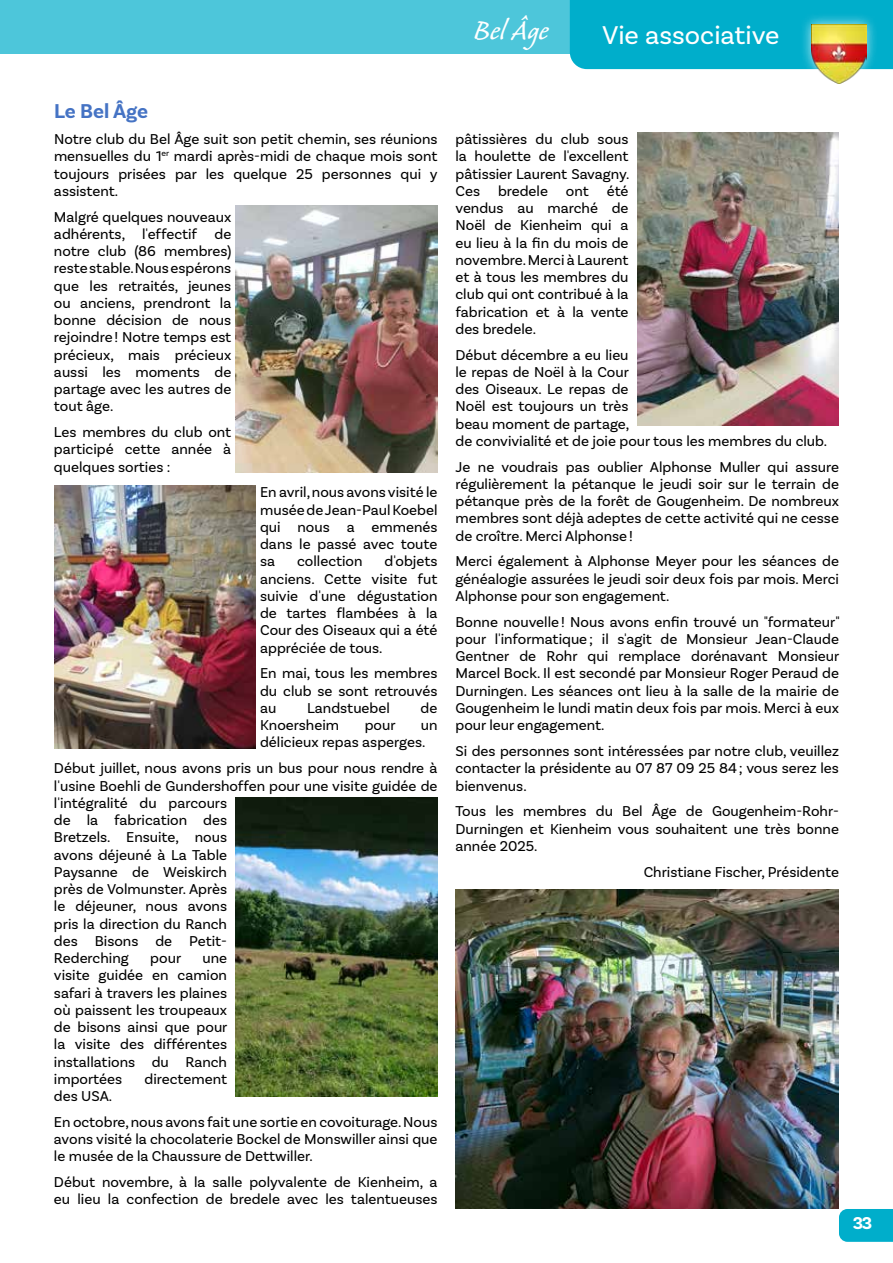
<style>
.page{position:relative;width:893px;height:1263px;background:#fff}
.page>*{position:absolute;margin:0;border:0;box-sizing:border-box;transform-origin:0 0}
.t1{font:34.5px "Caliban Std";color:#fff}
.t2{font:27px "Basic Sans";color:#fff}
.t3{font:700 21px "Basic Sans";color:#4573c4}
.t4{font:700 18px "Basic Sans";color:#fff}
.t5{font:15px/17.2px "Basic Sans";color:#000;text-align:justify}
</style>
<div class="page">
<div style="left:0;top:0;width:600px;height:54px;background:#4dc6da"></div>
<div style="left:570px;top:0;width:323px;height:69px;background:#00aecb"></div>
<div style="left:800px;top:13px;width:77px;height:82px;background:#fff;opacity:.75"></div>
<img style="left:812px;top:24px;width:54px;height:60px">
<div style="left:839px;top:1209px;width:54px;height:33px;background:#00aecb"></div>
<img style="left:236px;top:206px;width:201px;height:266px">
<img style="left:54px;top:486px;width:202px;height:262px">
<img style="left:236px;top:797px;width:201px;height:299px">
<img style="left:637px;top:133px;width:202px;height:293px">
<img style="left:455px;top:889px;width:384px;height:320px">
<h1 class="t1" style="left:474px;top:13px;width:76px">Bel Âge</h1>
<h2 class="t2" style="left:602px;top:19px;width:179px">Vie associative</h2>
<h3 class="t3" style="left:54px;top:98px;width:96px">Le Bel Âge</h3>
<p class="t5" style="left:54px;top:130px;width:385px">Notre club du Bel Âge suit son petit chemin, ses réunions mensuelles du 1<sup>er</sup> mardi après-midi de chaque mois sont toujours prisées par les quelque 25 personnes qui y assistent.</p>
<p class="t5" style="left:54px;top:208px;width:179px">Malgré quelques nouveaux adhérents, l'effectif de notre club (86 membres) reste stable. Nous espérons que les retraités, jeunes ou anciens, prendront la bonne décision de nous rejoindre! Notre temps est précieux, mais précieux aussi les moments de partage avec les autres de tout âge.</p>
<p class="t5" style="left:54px;top:423px;width:179px">Les membres du club ont participé cette année à quelques sorties :</p>
<p class="t5" style="left:260px;top:484px;width:179px">En avril, nous avons visité le musée de Jean-Paul Koebel qui nous a emmenés dans le passé avec toute sa</p>
<p class="t5" style="left:260px;top:553px;width:179px;text-indent:124px">d'objets anciens. Cette visite fut suivie d'une dégustation de tartes flambées à la Cour des Oiseaux qui a été appréciée de tous.</p>
<p class="t5" style="left:260px;top:665px;width:179px">En mai, tous les membres du club se sont retrouvés au</p>
<p class="t5" style="left:297px;top:553px;width:67px">collection</p>
<p class="t5" style="left:307px;top:699px;width:84px">Landstuebel</p>
<p class="t5" style="left:421px;top:699px;width:18px">de</p>
<p class="t5" style="left:260px;top:716px;width:81px">Knoersheim</p>
<p class="t5" style="left:365px;top:716px;width:32px">pour</p>
<p class="t5" style="left:260px;top:716px;width:179px;text-indent:161px">un délicieux repas asperges.</p>
<p class="t5" style="left:54px;top:759px;width:385px;text-align:left">Début juillet, nous avons pris un bus pour nous rendre à l'usine Boehli de Gundershoffen pour une visite guidée de l'intégralité du parcours<br>de la fabrication des<br>Bretzels. Ensuite, nous<br>avons déjeuné à La Table<br>Paysanne de Weiskirch<br>près de Volmunster. Après<br>le déjeuner, nous avons<br>pris la direction du Ranch<br>des Bisons de Petit-<br>Rederching</p>
<p class="t5" style="left:54px;top:949px;width:175px;text-indent:148px">une visite guidée en camion safari à travers les plaines où paissent les troupeaux de bisons ainsi que pour la visite des différentes installations du Ranch importées</p>
<p class="t5" style="left:150px;top:949px;width:32px">pour</p>
<p class="t5" style="left:145px;top:1070px;width:84px">directement</p>
<p class="t5" style="left:54px;top:1083px;width:385px;line-height:25.8px">des USA.<br>En octobre, nous avons fait une sortie en covoiturage. Nous</p>
<p class="t5" style="left:54px;top:1130px;width:385px">avons visité la chocolaterie Bockel de Monswiller ainsi que le musée de la Chaussure de Dettwiller.</p>
<p class="t5" style="left:54px;top:1173px;width:385px">Début novembre, à la salle polyvalente de Kienheim, a eu lieu la confection de bredele avec les talentueuses</p>
<p class="t5" style="left:455px;top:130px;width:175px">pâtissières du club sous la houlette de l'excellent pâtissier Laurent Savagny.<br>Ces bredele ont été vendus au marché de Noël de Kienheim qui a eu lieu à la fin du mois de novembre. Merci à Laurent et à tous les membres du club qui ont contribué à la fabrication et à la vente des bredele.</p>
<p class="t5" style="left:455px;top:346px;width:373px;text-align:left">Début décembre a eu lieu<br>le repas de Noël à la Cour<br>des Oiseaux. Le repas de<br>Noël est toujours un très<br>beau moment de partage,<br>de convivialité et de joie pour tous les membres du club.</p>
<p class="t5" style="left:455px;top:458px;width:385px">Je ne voudrais pas oublier Alphonse Muller qui assure régulièrement la pétanque le jeudi soir sur le terrain de pétanque près de la forêt de Gougenheim. De nombreux membres sont déjà adeptes de cette activité qui ne cesse de croître. Merci Alphonse!</p>
<p class="t5" style="left:455px;top:553px;width:385px">Merci également à Alphonse Meyer pour les séances de généalogie assurées le jeudi soir deux fois par mois. Merci Alphonse pour son engagement.</p>
<p class="t5" style="left:455px;top:613px;width:386px">Bonne nouvelle! Nous avons enfin trouvé un "formateur" pour l'informatique; il s'agit de Monsieur Jean-Claude Gentner de Rohr qui remplace dorénavant Monsieur Marcel Bock. Il est secondé par Monsieur Roger Peraud de Durningen. Les séances ont lieu à la salle de la mairie de Gougenheim le lundi matin deux fois par mois. Merci à eux pour leur engagement.</p>
<p class="t5" style="left:455px;top:742px;width:385px">Si des personnes sont intéressées par notre club, veuillez contacter la présidente au 07 87 09 25 84; vous serez les bienvenus.</p>
<p class="t5" style="left:455px;top:802px;width:385px">Tous les membres du Bel Âge de Gougenheim-Rohr-Durningen et Kienheim vous souhaitent une très bonne année 2025.</p>
<p class="t5" style="left:644px;top:863px;width:197px">Christiane Fischer, Présidente</p>
<p class="t4" style="left:853px;top:1212px;width:21px">33</p>
</div>
